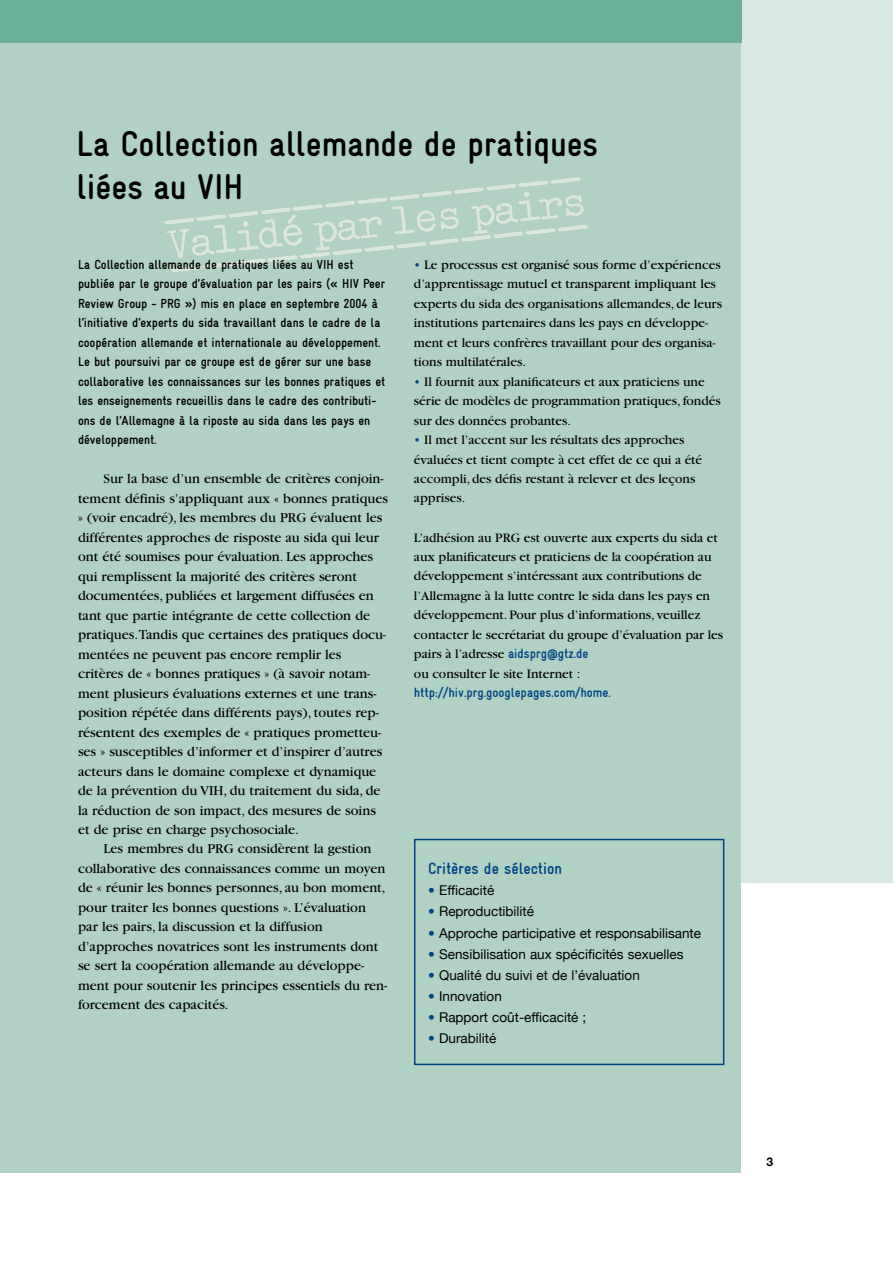
<style>
.page{position:relative;width:893px;height:1263px;background:#fff}
.page>*{position:absolute;margin:0;border:0;box-sizing:border-box;transform-origin:0 0}
.t1{font:700 condensed 36px/43.2px "Gravur";color:#000}
.t2{font:700 condensed 16.5px "Gravur";color:#004288}
.t3{font:14.25px/19.5px "Garamond";color:#000}
.t4{font:13.5px/19.5px "Garamond";color:#000}
.t5{font:13.5px "Helvetica Neue";color:#000}
.t6{font:700 condensed 13.5px "Gravur";color:#004288}
.t7{font:700 condensed 13.2px/19.5px "Gravur";letter-spacing:-.005em;color:#000}
.t8{font:700 12px "Helvetica Neue";color:#000}
.s1{color:#004288}
.s2{font-family:"Gravur";font-weight:700;font-stretch:condensed;color:#004288}
.s3{font-weight:700;color:#004288}
</style>
<div class="page">
<div style="left:0;top:0;width:893px;height:883px;background:#d8e8e1"></div>
<div style="left:0;top:31px;width:741px;height:1141px;background:#b0d1c3"></div>
<div style="left:0;top:0;width:741px;height:43px;background:#6bb098"></div>
<div style="left:414px;top:839px;width:310px;height:226px;border:2px solid #004288"></div>
<svg style="left:164px;top:177px;width:424px;height:95px"></svg>
<h1 class="t1" style="left:77px;top:122px;width:523px">La Collection allemande de pratiques liées au VIH</h1>
<p class="t7" style="left:78px;top:254px;width:309px">La Collection allemande de pratiques liées au VIH est publiée par le groupe d’évaluation par les pairs (« HIV Peer Review Group - PRG ») mis en place en septembre 2004 à l’initiative d’experts du sida travaillant dans le cadre de la coopération allemande et internationale au développement.<br>Le but poursuivi par ce groupe est de gérer sur une base collaborative les connaissances sur les bonnes pratiques et les enseignements recueillis dans le cadre des contributi&shy;ons de l’Allemagne à la riposte au sida dans les pays en développement.</p>
<p class="t3" style="left:78px;top:469px;width:311px;text-indent:26px">Sur la base d’un ensemble de critères conjoin&shy;tement définis s’appliquant aux « bonnes pratiques » (voir encadré), les membres du PRG évaluent les différentes approches de risposte au sida qui leur ont été soumises pour évaluation. Les approches qui remplissent la majorité des critères seront documentées, publiées et largement diffusées en tant que partie intégrante de cette collection de pratiques.Tandis que certaines des pratiques docu&shy;mentées ne peuvent pas encore remplir les critères de « bonnes pratiques » (à savoir notam&shy;ment plusieurs évaluations externes et une trans&shy;position répétée dans différents pays), toutes rep&shy;résentent des exemples de « pratiques prometteu&shy;ses » susceptibles d’informer et d’inspirer d’autres acteurs dans le domaine complexe et dynamique de la prévention du VIH, du traitement du sida, de la réduction de son impact, des mesures de soins et de prise en charge psychosociale.</p>
<p class="t3" style="left:78px;top:839px;width:311px;text-indent:26px">Les membres du PRG considèrent la gestion collaborative des connaissances comme un moyen de « réunir les bonnes personnes, au bon moment, pour traiter les bonnes questions ». L’évaluation par les pairs, la discussion et la diffusion d’approches novatrices sont les instruments dont se sert la coopération allemande au développe&shy;ment pour soutenir les principes essentiels du ren&shy;forcement des capacités.</p>
<p class="t4" style="left:414px;top:255px;width:310px"><span class="s1">•</span> Le processus est organisé sous forme d’expériences d’apprentissage mutuel et transparent impliquant les experts du sida des organisations allemandes, de leurs institutions partenaires dans les pays en développe&shy;ment et leurs confrères travaillant pour des organisa&shy;tions multilatérales.</p>
<p class="t4" style="left:414px;top:372px;width:308px"><span class="s1">•</span> Il fournit aux planificateurs et aux praticiens une série de modèles de programmation pratiques, fondés sur des données probantes.</p>
<p class="t4" style="left:414px;top:430px;width:290px"><span class="s1">•</span> Il met l’accent sur les résultats des approches évaluées et tient compte à cet effet de ce qui a été accompli, des défis restant à relever et des leçons apprises.</p>
<p class="t4" style="left:414px;top:528px;width:311px">L’adhésion au PRG est ouverte aux experts du sida et aux planificateurs et praticiens de la coopération au développement s’intéressant aux contributions de l’Allemagne à la lutte contre le sida dans les pays en développement. Pour plus d’informations, veuillez contacter le secrétariat du groupe d’évaluation par les pairs à l’adresse <span class="s2">aidsprg@gtz.de<br></span>ou consulter le site Internet :</p>
<p class="t6" style="left:414px;top:685px;width:197px">http://hiv.prg.googlepages.com/home.</p>
<p class="t2" style="left:428px;top:860px;width:135px">Critères de sélection</p>
<p class="t5" style="left:428px;top:883px;width:68px"><span class="s3">•</span> Efficacité</p>
<p class="t5" style="left:428px;top:904px;width:107px"><span class="s3">•</span> Reproductibilité</p>
<p class="t5" style="left:428px;top:925px;width:274px"><span class="s3">•</span> Approche participative et responsabilisante</p>
<p class="t5" style="left:428px;top:946px;width:257px"><span class="s3">•</span> Sensibilisation aux spécificités sexuelles</p>
<p class="t5" style="left:428px;top:967px;width:213px"><span class="s3">•</span> Qualité du suivi et de l’évaluation</p>
<p class="t5" style="left:428px;top:988px;width:75px"><span class="s3">•</span> Innovation</p>
<p class="t5" style="left:428px;top:1009px;width:160px"><span class="s3">•</span> Rapport coût-efficacité ;</p>
<p class="t5" style="left:428px;top:1030px;width:70px"><span class="s3">•</span> Durabilité</p>
<p class="t8" style="left:767px;top:1154px;width:8px">3</p>
</div>
